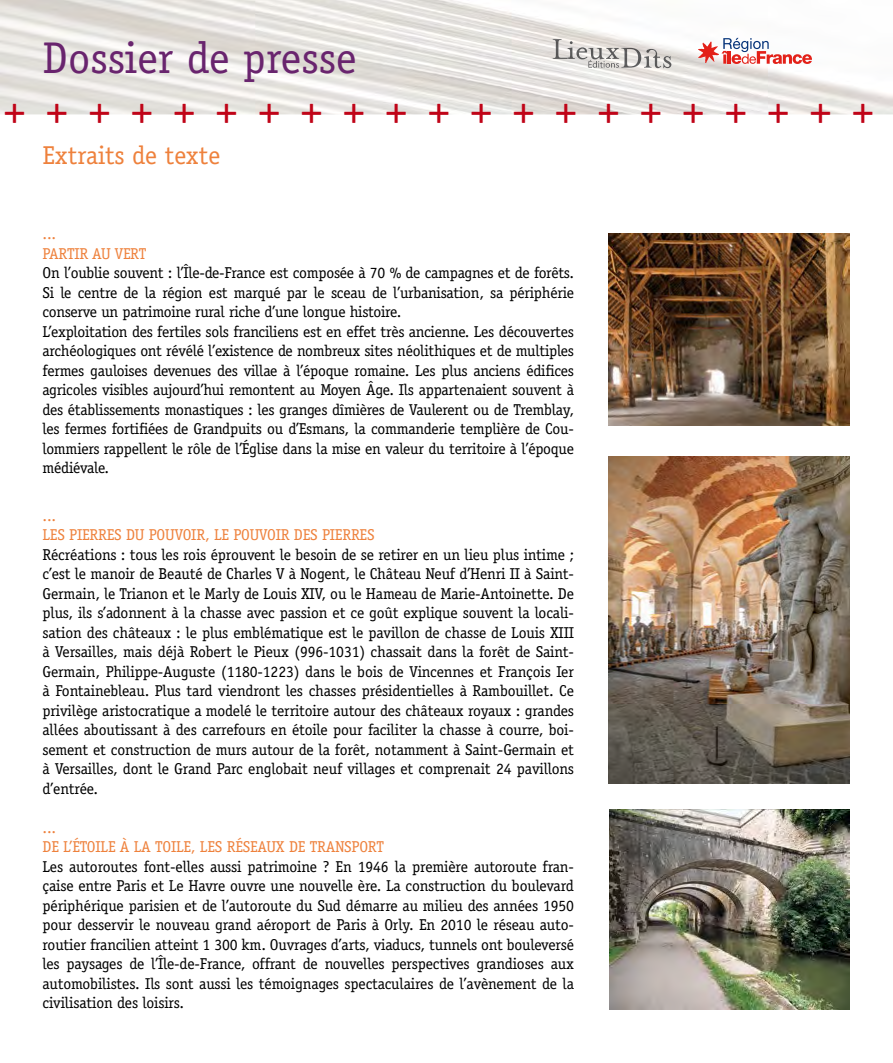
<style>
.page{position:relative;width:893px;height:1063px;background:#fff}
.page>*{position:absolute;margin:0;border:0;box-sizing:border-box;transform-origin:0 0}
.t1{font:44.55px "Officina Serif";color:#69246e}
.t2{font:42px "Officina Serif";color:#c00418}
.t3{font:25.95px "Officina Serif";color:#ee813c}
.t4{font:15.75px/19.5px "Officina Serif";letter-spacing:-.015em;color:#000;text-align:justify}
.t5{font:15.75px/19.5px "Officina Serif";letter-spacing:-.01em;color:#ee813c}
</style>
<div class="page">
<svg style="left:698px;top:38px;width:114px;height:26px"></svg>
<img style="left:621px;top:48px;width:20px;height:20px">
<img style="left:644px;top:49px;width:17px;height:19px">
<svg style="left:663px;top:56px;width:8px;height:12px"></svg>
<img style="left:553px;top:39px;width:17px;height:20px">
<img style="left:567px;top:41px;width:8px;height:18px">
<svg style="left:576px;top:47px;width:43px;height:21px"></svg>
<img style="left:609px;top:234px;width:240px;height:192px">
<img style="left:609px;top:810px;width:240px;height:200px">
<img style="left:609px;top:457px;width:240px;height:327px">
<h1 class="t1" style="left:43px;top:31px;width:316px">Dossier de presse</h1>
<h2 class="t2" style="left:4px;top:86px;width:871px">+++++++++++++++++++++</h2>
<h3 class="t3" style="left:43px;top:140px;width:179px">Extraits de texte</h3>
<p class="t5" style="left:43px;top:224px;width:105px">...<br>PARTIR AU VERT</p>
<p class="t4" style="left:43px;top:263px;width:533px;text-align:left">On l’oublie souvent : l’Île-de-France est composée à 70 % de campagnes et de forêts.<br>Si le centre de la région est marqué par le sceau de l’urbanisation, sa périphérie conserve un patrimoine rural riche d’une longue histoire.<br>L’exploitation des fertiles sols franciliens est en effet très ancienne. Les découvertes archéologiques ont révélé l’existence de nombreux sites néolithiques et de multiples fermes gauloises devenues des villae à l’époque romaine. Les plus anciens édifices agricoles visibles aujourd’hui remontent au Moyen Âge. Ils appartenaient souvent à des établissements monastiques : les granges dîmières de Vaulerent ou de Tremblay, les fermes fortifiées de Grandpuits ou d’Esmans, la commanderie templière de Cou&shy;lommiers rappellent le rôle de l’Église dans la mise en valeur du territoire à l’époque médiévale.</p>
<p class="t5" style="left:43px;top:506px;width:334px">...<br>LES PIERRES DU POUVOIR, LE POUVOIR DES PIERRES</p>
<p class="t4" style="left:43px;top:545px;width:533px">Récréations : tous les rois éprouvent le besoin de se retirer en un lieu plus intime ; c’est le manoir de Beauté de Charles V à Nogent, le Château Neuf d’Henri II à Saint-Germain, le Trianon et le Marly de Louis XIV, ou le Hameau de Marie-Antoinette. De plus, ils s’adonnent à la chasse avec passion et ce goût explique souvent la locali&shy;sation des châteaux : le plus emblématique est le pavillon de chasse de Louis XIII à Versailles, mais déjà Robert le Pieux (996-1031) chassait dans la forêt de Saint-Germain, Philippe-Auguste (1180-1223) dans le bois de Vincennes et François Ier à Fontainebleau. Plus tard viendront les chasses présidentielles à Rambouillet. Ce privilège aristocratique a modelé le territoire autour des châteaux royaux : grandes allées aboutissant à des carrefours en étoile pour faciliter la chasse à courre, boi&shy;sement et construction de murs autour de la forêt, notamment à Saint-Germain et à Versailles, dont le Grand Parc englobait neuf villages et comprenait 24 pavillons d’entrée.</p>
<p class="t5" style="left:43px;top:818px;width:343px">...<br>DE L’ÉTOILE À LA TOILE, LES RÉSEAUX DE TRANSPORT</p>
<p class="t4" style="left:43px;top:857px;width:533px">Les autoroutes font-elles aussi patrimoine ? En 1946 la première autoroute fran&shy;çaise entre Paris et Le Havre ouvre une nouvelle ère. La construction du boulevard périphérique parisien et de l’autoroute du Sud démarre au milieu des années 1950 pour desservir le nouveau grand aéroport de Paris à Orly. En 2010 le réseau auto&shy;routier francilien atteint 1 300 km. Ouvrages d’arts, viaducs, tunnels ont bouleversé les paysages de l’Île-de-France, offrant de nouvelles perspectives grandioses aux automobilistes. Ils sont aussi les témoignages spectaculaires de l’avènement de la civilisation des loisirs.</p>
</div>
